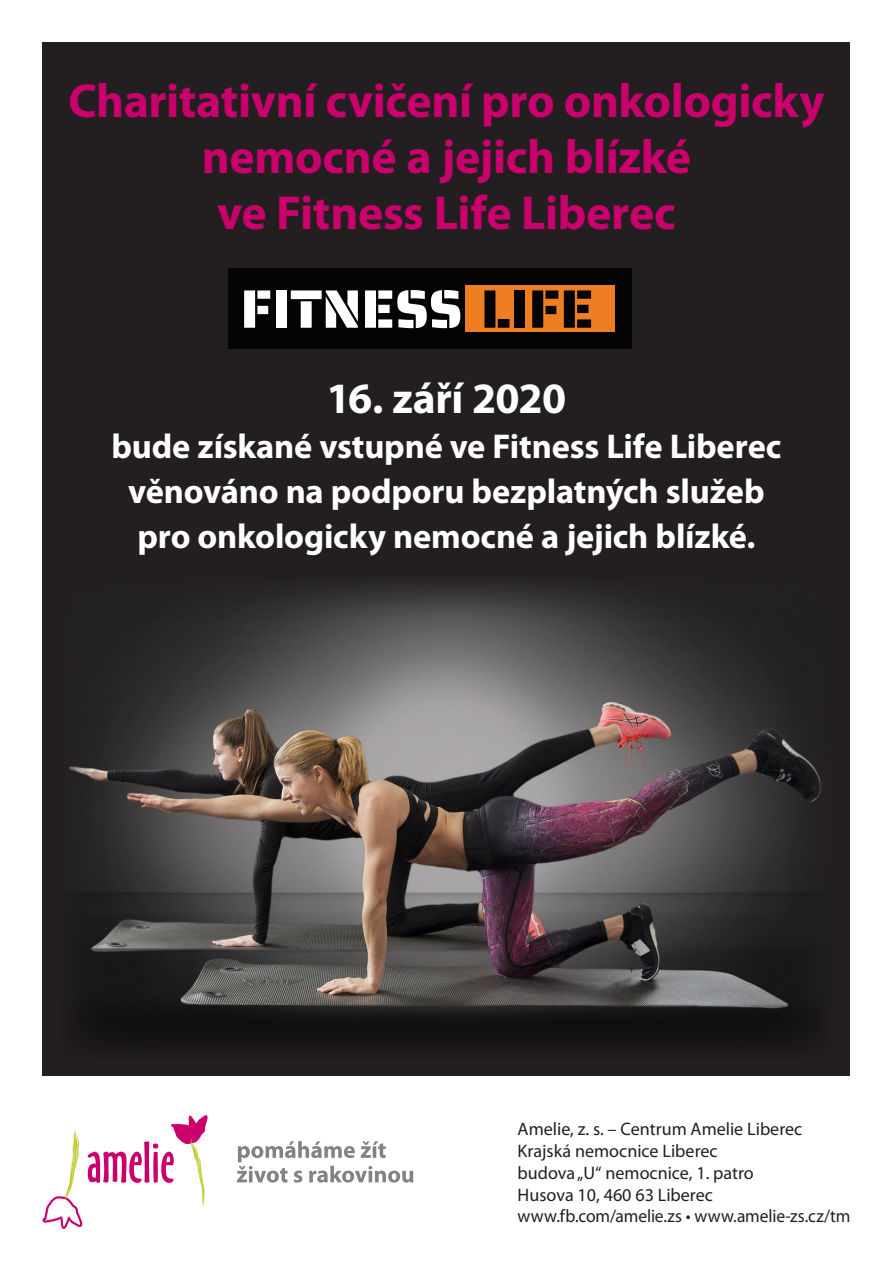
<style>
.page{position:relative;width:893px;height:1263px;background:#fff}
.page>*{position:absolute;margin:0;border:0;box-sizing:border-box;transform-origin:0 0}
.t1{font:54.15px "Saira Stencil One";color:#fff}
.t2{font:700 47.85px/56.1px "Myriad Pro";letter-spacing:-.01em;color:#ca016c;text-align:center}
.t3{font:700 43.5px "Myriad Pro";letter-spacing:-.015em;color:#fff}
.t4{font:700 34.5px/45px "Myriad Pro";letter-spacing:-.005em;color:#fff;text-align:center}
.t5{font:18.15px/21.8px "Myriad Pro";color:#231f20}
.s1{color:#040503}
</style>
<div class="page">
<div style="left:43px;top:43px;width:807px;height:1033px;background:#231f20"></div>
<img style="left:69px;top:583px;width:752px;height:463px">
<svg style="left:237px;top:1141px;width:176px;height:41px"></svg>
<svg style="left:42px;top:1129px;width:40px;height:100px"></svg>
<svg style="left:88px;top:1115px;width:120px;height:91px"></svg>
<div style="left:228px;top:269px;width:403px;height:80px;background:#040503"></div>
<div style="left:465px;top:285px;width:150px;height:47px;background:#ef7e22"></div>
<h2 class="t2" style="left:68px;top:71px;width:757px">Charitativní cvičení pro onkologicky nemocné a jejich blízké<br>ve Fitness Life Liberec</h2>
<h1 class="t1" style="left:241px;top:265px;width:355px">FITNESS <span class="s1">LIFE</span></h1>
<h3 class="t3" style="left:327px;top:370px;width:241px">16. září 2020</h3>
<h3 class="t4" style="left:112px;top:423px;width:671px">bude získané vstupné ve Fitness Life Liberec věnováno na podporu bezplatných služeb pro onkologicky nemocné a jejich blízké.</h3>
<p class="t5" style="left:518px;top:1118px;width:334px">Amelie, z. s. – Centrum Amelie Liberec Krajská nemocnice Liberec<br>budova „U“ nemocnice, 1. patro<br>Husova 10, 460 63 Liberec www.fb.com/amelie.zs • www.amelie-zs.cz/tm</p>
</div>
